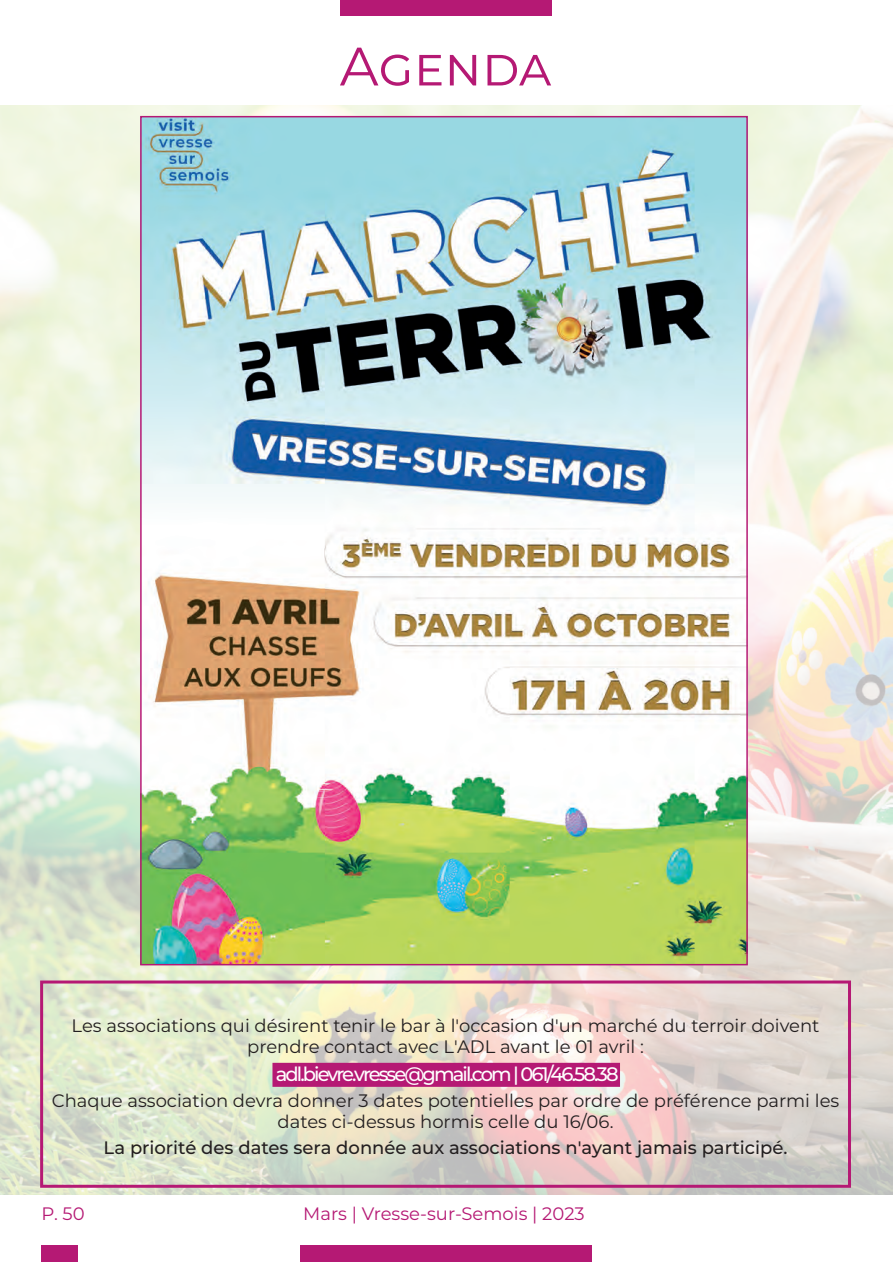
<style>
.page{position:relative;width:893px;height:1262px;background:#fff}
.page>*{position:absolute;margin:0;border:0;box-sizing:border-box;transform-origin:0 0}
.t1{font:54px "Montserrat";color:#b51974}
.t2{font:500 19.5px "Montserrat";letter-spacing:-.1em;color:#fff}
.t3{font:18px/21.6px "Montserrat";color:#231f20;text-align:center}
.t4{font:500 18px "Montserrat";color:#231f20}
.t5{font:18px "Montserrat";color:#b51974}
</style>
<div class="page">
<div style="left:340px;top:0;width:211px;height:16px;background:#b51974"></div>
<div style="left:300px;top:1245px;width:291px;height:16px;background:#b51974"></div>
<div style="left:42px;top:1245px;width:36px;height:16px;background:#b51974"></div>
<img style="left:0;top:105px;width:892px;height:1089px">
<img style="left:143px;top:119px;width:602px;height:843px">
<div style="left:272px;top:1062px;width:348px;height:24px;background:#b51974"></div>
<div style="left:40px;top:980px;width:811px;height:207px;border:3px solid #b51974"></div>
<h1 class="t1" style="left:340px;top:29px;width:213px">Agenda</h1>
<p class="t3" style="left:72px;top:1013px;width:749px">Les associations qui désirent tenir le bar à l'occasion d'un marché du terroir doivent prendre contact avec L'ADL avant le 01 avril :</p>
<p class="t2" style="left:276px;top:1060px;width:344px">adl.bievre.vresse@gmail.com | 061/46.58.38</p>
<p class="t3" style="left:52px;top:1088px;width:789px">Chaque association devra donner 3 dates potentielles par ordre de préférence parmi les dates ci-dessus hormis celle du 16/06.</p>
<p class="t4" style="left:104px;top:1134px;width:685px">La priorité des dates sera donnée aux associations n'ayant jamais participé.</p>
<p class="t5" style="left:42px;top:1201px;width:45px">P. 50</p>
<p class="t5" style="left:303px;top:1201px;width:283px">Mars | Vresse-sur-Semois | 2023</p>
</div>
